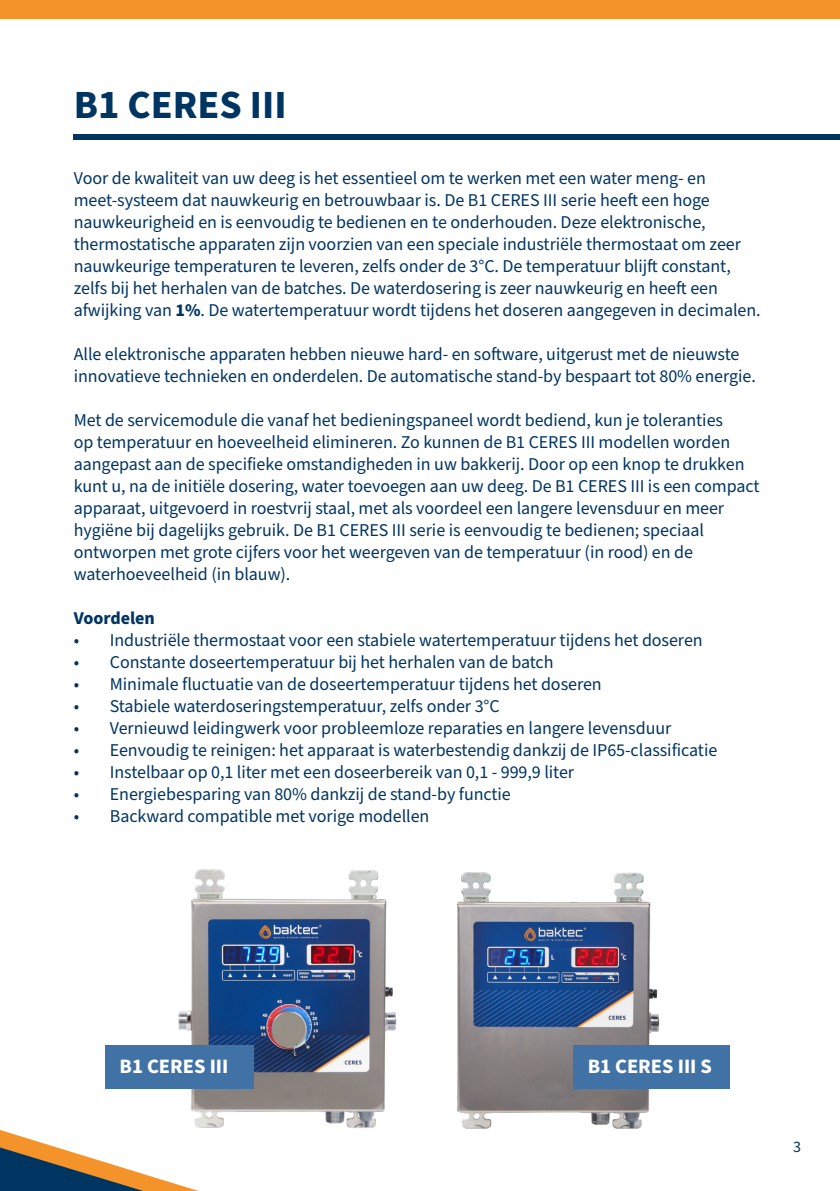
<style>
.page{position:relative;width:840px;height:1191px;background:#fff}
.page>*{position:absolute;margin:0;border:0;box-sizing:border-box;transform-origin:0 0}
.Kop{font:700 40px "Source Sans Pro";color:#003562}
.Opsomming{font:700 20.4px "Source Sans Pro";color:#fff}
.Platte_tekst{font:18px/22px "Source Sans Pro";letter-spacing:-.005em;color:#003562}
.Platte_tekst-2{font:700 18px "Source Sans Pro";letter-spacing:-.005em;color:#003562}
.Platte_tekst-3{font:16px "Source Sans Pro";color:#003562}
.s1{font-weight:700}
</style>
<div class="page">
<div style="left:74px;top:134px;width:765px;height:6px;background:#003562"></div>
<img style="left:457px;top:872px;width:224px;height:257px">
<img style="left:163px;top:869px;width:234px;height:259px">
<div style="left:105px;top:1045px;width:148px;height:43px;background:#4172a5"></div>
<div style="left:573px;top:1045px;width:155px;height:43px;background:#4172a5"></div>
<div style="left:0;top:0;width:839px;height:18px;background:#f4932a"></div>
<svg style="left:0;top:1130px;width:198px;height:61px"></svg>
<p class="Kop" style="left:74px;top:77px;width:214px">B1 CERES III</p>
<p class="Platte_tekst" style="left:74px;top:167px;width:688px">Voor de kwaliteit van uw deeg is het essentieel om te werken met een water meng- en meet-systeem dat nauwkeurig en betrouwbaar is. De B1 CERES III serie heeft een hoge nauwkeurigheid en is eenvoudig te bedienen en te onderhouden. Deze elektronische, thermostatische apparaten zijn voorzien van een speciale industriële thermostaat om zeer nauwkeurige temperaturen te leveren, zelfs onder de 3°C. De temperatuur blijft constant, zelfs bij het herhalen van de batches. De waterdosering is zeer nauwkeurig en heeft een afwijking van <span class="s1">1%</span>. De watertemperatuur wordt tijdens het doseren aangegeven in decimalen.</p>
<p class="Platte_tekst" style="left:74px;top:343px;width:683px">Alle elektronische apparaten hebben nieuwe hard- en software, uitgerust met de nieuwste innovatieve technieken en onderdelen. De automatische stand-by bespaart tot 80% energie.</p>
<p class="Platte_tekst" style="left:74px;top:409px;width:686px">Met de servicemodule die vanaf het bedieningspaneel wordt bediend, kun je toleranties<br>op temperatuur en hoeveelheid elimineren. Zo kunnen de B1 CERES III modellen worden aangepast aan de specifieke omstandigheden in uw bakkerij. Door op een knop te drukken kunt u, na de initiële dosering, water toevoegen aan uw deeg. De B1 CERES III is een compact apparaat, uitgevoerd in roestvrij staal, met als voordeel een langere levensduur en meer hygiëne bij dagelijks gebruik. De B1 CERES III serie is eenvoudig te bedienen; speciaal ontworpen met grote cijfers voor het weergeven van de temperatuur (in rood) en de waterhoeveelheid (in blauw).</p>
<p class="Platte_tekst-2" style="left:74px;top:605px;width:82px">Voordelen</p>
<p class="Platte_tekst" style="left:74px;top:629px;width:630px">• Industriële thermostaat voor een stabiele watertemperatuur tijdens het doseren</p>
<p class="Platte_tekst" style="left:74px;top:651px;width:481px">• Constante doseertemperatuur bij het herhalen van de batch</p>
<p class="Platte_tekst" style="left:74px;top:673px;width:529px">• Minimale fluctuatie van de doseertemperatuur tijdens het doseren</p>
<p class="Platte_tekst" style="left:74px;top:695px;width:427px">• Stabiele waterdoseringstemperatuur, zelfs onder 3°C</p>
<p class="Platte_tekst" style="left:74px;top:717px;width:598px">• Vernieuwd leidingwerk voor probleemloze reparaties en langere levensduur</p>
<p class="Platte_tekst" style="left:74px;top:739px;width:644px">• Eenvoudig te reinigen: het apparaat is waterbestendig dankzij de IP65-classificatie</p>
<p class="Platte_tekst" style="left:74px;top:761px;width:501px">• Instelbaar op 0,1 liter met een doseerbereik van 0,1 - 999,9 liter</p>
<p class="Platte_tekst" style="left:74px;top:783px;width:438px">• Energiebesparing van 80% dankzij de stand-by functie</p>
<p class="Platte_tekst" style="left:74px;top:805px;width:357px">• Backward compatible met vorige modellen</p>
<p class="Opsomming" style="left:119px;top:1052px;width:110px">B1 CERES III</p>
<p class="Opsomming" style="left:587px;top:1052px;width:126px">B1 CERES III S</p>
<p class="Platte_tekst-3" style="left:792px;top:1136px;width:9px">3</p>
</div>
